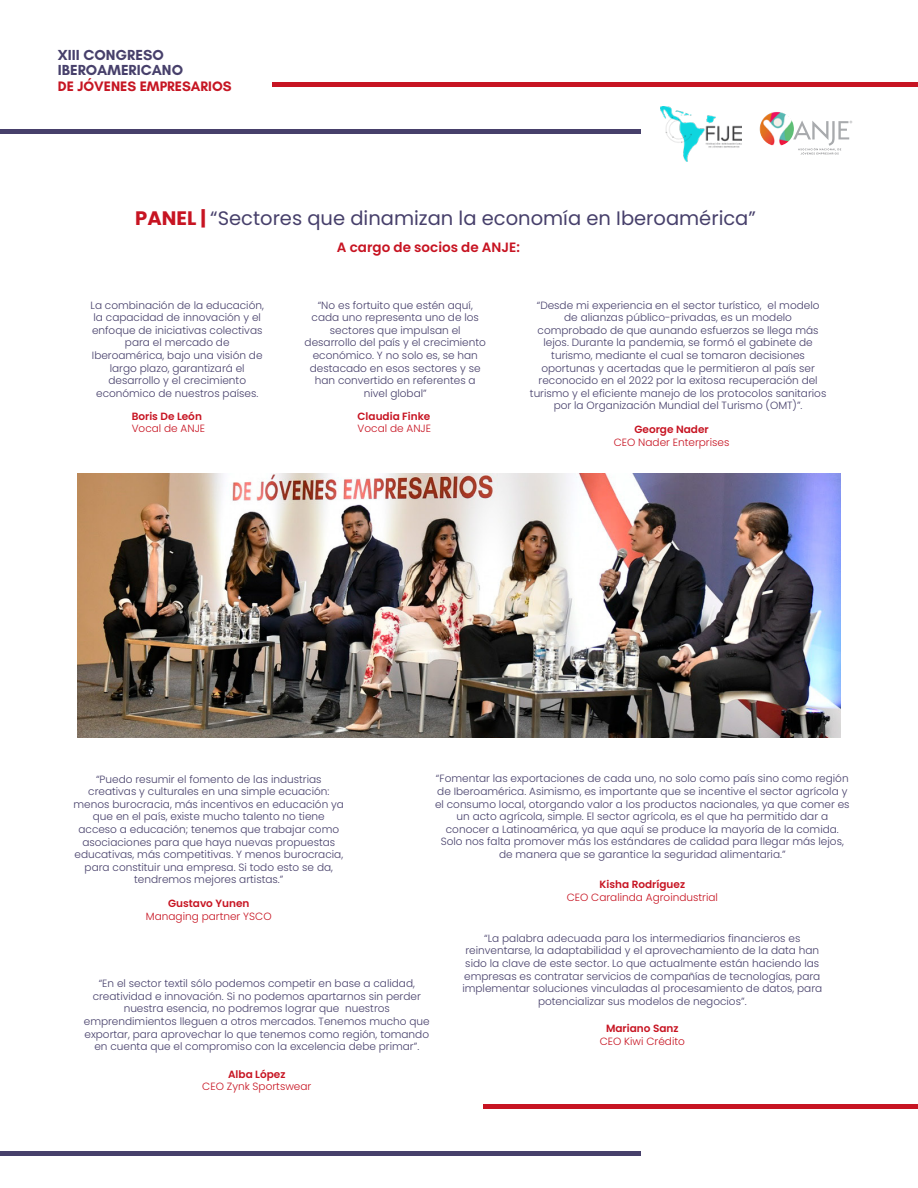
<style>
.page{position:relative;width:918px;height:1188px;background:#fff}
.page>*{position:absolute;margin:0;border:0;box-sizing:border-box;transform-origin:0 0}
.t1{font:19.5px "Poppins";color:#47406b}
.t2{font:700 14.85px/15.1px "Glacial Indifference";color:#47406b}
.t3{font:700 13.95px "Glacial Indifference";color:#c61623}
.t4{font:600 13.5px "Poppins";color:#c71422}
.t5{font:300 10.5px/12.6px "Poppins";color:#47406b;text-align:center}
.t6{font:300 10.5px "Poppins";color:#c71422}
.t7{font:600 10.5px "Poppins";color:#c71422}
.s1{font-weight:700;color:#c71422}
</style>
<div class="page">
<img style="left:661px;top:106px;width:80px;height:56px">
<svg style="left:793px;top:120px;width:59px;height:34px"></svg>
<img style="left:760px;top:112px;width:34px;height:34px;border-radius:17px">
<hr style="left:272px;top:82px;width:646px;height:4px;background:#c71422">
<hr style="left:0;top:129px;width:641px;height:4px;background:#47406b">
<hr style="left:483px;top:1105px;width:435px;height:4px;background:#c71422">
<hr style="left:0;top:1151px;width:641px;height:4px;background:#47406b">
<img style="left:78px;top:474px;width:762px;height:263px">
<h2 class="t2" style="left:58px;top:47px;width:127px">XIII CONGRESO<br>IBEROAMERICANO</h2>
<h3 class="t3" style="left:58px;top:77px;width:175px">DE JÓVENES EMPRESARIOS</h3>
<h1 class="t1" style="left:135px;top:207px;width:622px"><span class="s1">PANEL |</span> “Sectores que dinamizan la economía en Iberoamérica”</h1>
<p class="t4" style="left:337px;top:239px;width:185px">A cargo de socios de ANJE:</p>
<p class="t5" style="left:91px;top:299px;width:175px">La combinación de la educación, la capacidad de innovación y el enfoque de iniciativas colectivas para el mercado de<br>Iberoamérica, bajo una visión de largo plazo, garantizará el desarrollo y el crecimiento económico de nuestros países.</p>
<p class="t7" style="left:132px;top:410px;width:72px">Boris De León</p>
<p class="t6" style="left:132px;top:423px;width:75px">Vocal de ANJE</p>
<p class="t5" style="left:305px;top:299px;width:183px">“No es fortuito que estén aquí, cada uno representa uno de los sectores que impulsan el desarrollo del país y el crecimiento económico. Y no solo es, se han destacado en esos sectores y se han convertido en referentes a nivel global”</p>
<p class="t7" style="left:358px;top:410px;width:74px">Claudia Finke</p>
<p class="t6" style="left:358px;top:423px;width:75px">Vocal de ANJE</p>
<p class="t5" style="left:530px;top:299px;width:298px">“Desde mi experiencia en el sector turístico, el modelo de alianzas público-privadas, es un modelo comprobado de que aunando esfuerzos se llega más lejos. Durante la pandemia, se formó el gabinete de turismo, mediante el cual se tomaron decisiones oportunas y acertadas que le permitieron al país ser reconocido en el 2022 por la exitosa recuperación del turismo y el eficiente manejo de los protocolos sanitarios por la Organización Mundial del Turismo (OMT)”.</p>
<p class="t7" style="left:634px;top:424px;width:76px">George Nader</p>
<p class="t6" style="left:614px;top:436px;width:117px">CEO Nader Enterprises</p>
<p class="t5" style="left:74px;top:773px;width:272px">“Puedo resumir el fomento de las industrias creativas y culturales en una simple ecuación: menos burocracia, más incentivos en educación ya que en el país, existe mucho talento no tiene acceso a educación; tenemos que trabajar como asociaciones para que haya nuevas propuestas educativas, más competitivas. Y menos burocracia, para constituir una empresa. Si todo esto se da, tendremos mejores artistas.”</p>
<p class="t7" style="left:168px;top:897px;width:83px">Gustavo Yunen</p>
<p class="t6" style="left:146px;top:910px;width:127px">Managing partner YSCO</p>
<p class="t5" style="left:435px;top:773px;width:416px">“Fomentar las exportaciones de cada uno, no solo como país sino como región de Iberoamérica. Asimismo, es importante que se incentive el sector agrícola y el consumo local, otorgando valor a los productos nacionales, ya que comer es un acto agrícola, simple. El sector agrícola, es el que ha permitido dar a conocer a Latinoamérica, ya que aquí se produce la mayoría de la comida.<br>Solo nos falta promover más los estándares de calidad para llegar más lejos, de manera que se garantice la seguridad alimentaria.”</p>
<p class="t7" style="left:600px;top:879px;width:87px">Kisha Rodríguez</p>
<p class="t6" style="left:567px;top:891px;width:153px">CEO Caralinda Agroindustrial</p>
<p class="t5" style="left:84px;top:977px;width:347px">“En el sector textil sólo podemos competir en base a calidad, creatividad e innovación. Si no podemos apartarnos sin perder nuestra esencia, no podremos lograr que nuestros emprendimientos lleguen a otros mercados. Tenemos mucho que exportar, para aprovechar lo que tenemos como región, tomando en cuenta que el compromiso con la excelencia debe primar”.</p>
<p class="t7" style="left:228px;top:1068px;width:59px">Alba López</p>
<p class="t6" style="left:202px;top:1081px;width:111px">CEO Zynk Sportswear</p>
<p class="t5" style="left:462px;top:932px;width:361px">“La palabra adecuada para los intermediarios financieros es reinventarse, la adaptabilidad y el aprovechamiento de la data han sido la clave de este sector. Lo que actualmente están haciendo las empresas es contratar servicios de compañías de tecnologías, para implementar soluciones vinculadas al procesamiento de datos, para potencializar sus modelos de negocios”.</p>
<p class="t7" style="left:606px;top:1023px;width:74px">Mariano Sanz</p>
<p class="t6" style="left:600px;top:1035px;width:87px">CEO Kiwi Crédito</p>
</div>
